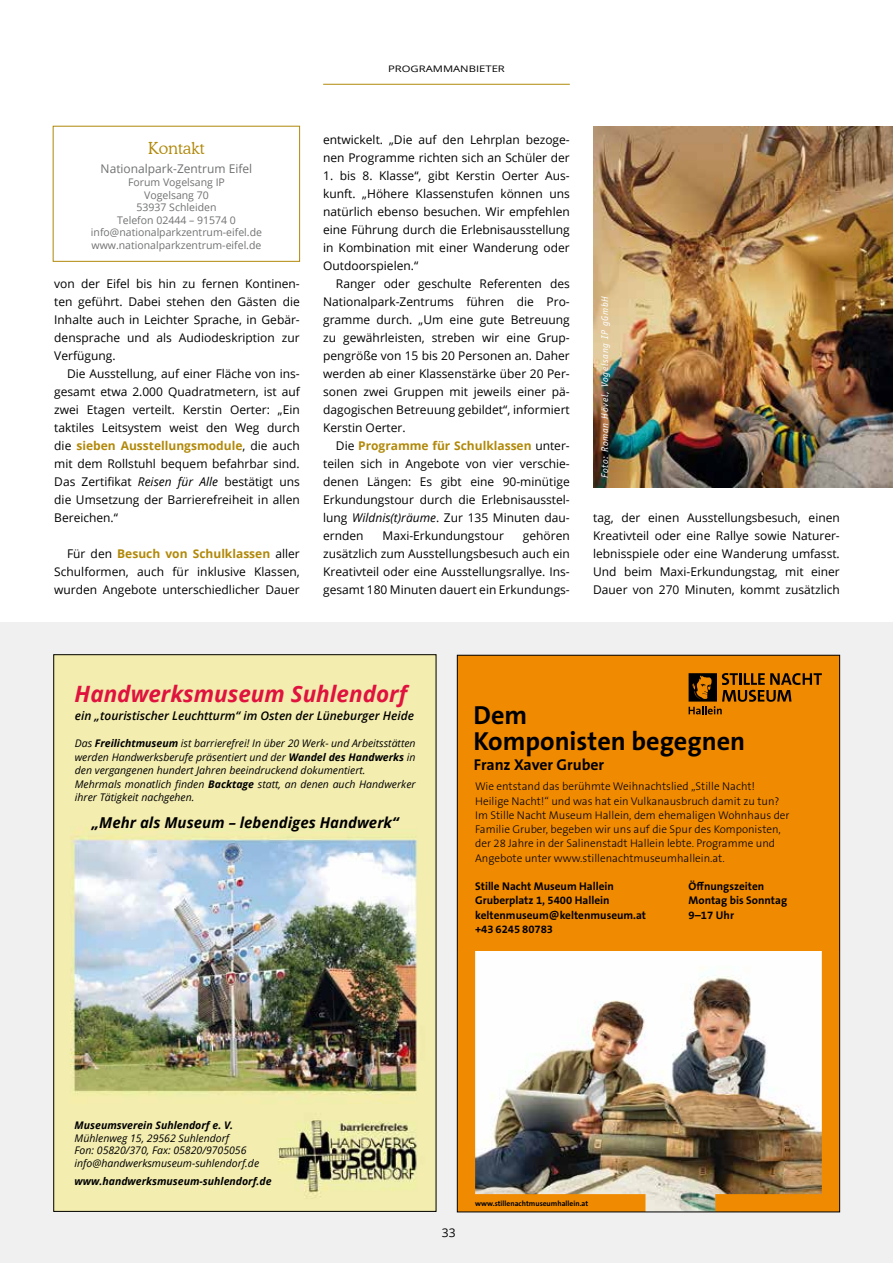
<style>
.page{position:relative;width:893px;height:1263px;background:#fff}
.page>*{position:absolute;margin:0;border:0;box-sizing:border-box;transform-origin:0 0}
.t1{font:700 26.25px/25.3px "The Sans B W7";color:#000}
.t2{font:italic 700 22.5px "Open Sans";color:#e0123e}
.t3{font:300 16.5px "Cooper BT";color:#b1890a}
.t4{font:700 15.75px "The Sans B W7";color:#000}
.t5{font:italic 700 15px "Open Sans";color:#000}
.t6{font:12px/18px "Open Sans";color:#000;text-align:justify}
.t7{font:italic 600 12px "Open Sans";color:#000}
.t8{font:12px "Open Sans";color:#707172}
.t9{font:300 11.25px/14.2px "The Sans B W3";color:#000}
.t10{font:700 11.25px/14.2px "The Sans B W7";color:#000}
.t11{font:italic 10.5px/13.5px "Open Sans";color:#000}
.t12{font:10.5px/12.6px "Open Sans";color:#707172;text-align:center}
.t13{font:italic 700 10.5px "Open Sans";color:#000}
.t14{font:italic 10.5px "Sportiv";letter-spacing:.06em;color:#fff}
.t15{font:9px "Open Sans";color:#000;scale:1.25 1}
.t16{font:700 7.5px "The Sans B W7";color:#000}
.s1{font-weight:700;color:#b1890a}
.s2{font-style:italic}
.s3{font-weight:700}
</style>
<div class="page">
<div style="left:0;top:623px;width:893px;height:640px;background:#f0f0f1"></div>
<img style="left:56px;top:656px;width:378px;height:553px">
<img style="left:593px;top:126px;width:300px;height:361px">
<hr style="left:323px;top:84px;width:247px;height:1px;background:#b1890a">
<img style="left:459px;top:657px;width:379px;height:553px">
<div style="left:457px;top:764px;width:383px;height:187px;background:#f08a00"></div>
<svg style="left:689px;top:673px;width:133px;height:41px;background:#aa6100"></svg>
<p class="t15" style="left:388px;top:63px;width:95px">PROGRAMMANBIETER</p>
<h3 class="t3" style="left:148px;top:138px;width:58px">Kontakt</h3>
<p class="t8" style="left:101px;top:161px;width:153px">Nationalpark-Zentrum Eifel</p>
<p class="t12" style="left:91px;top:176px;width:173px">Forum Vogelsang IP<br>Vogelsang 70<br>53937 Schleiden<br>Telefon 02444 – 91574 0 info@nationalparkzentrum-eifel.de www.nationalparkzentrum-eifel.de</p>
<p class="t6" style="left:54px;top:274px;width:247px">von der Eifel bis hin zu fernen Kontinen&shy;ten geführt. Dabei stehen den Gästen die Inhalte auch in Leichter Sprache, in Gebär&shy;densprache und als Audiodeskription zur Verfügung.</p>
<p class="t6" style="left:54px;top:364px;width:247px;text-indent:13px">Die Ausstellung, auf einer Fläche von ins&shy;gesamt etwa 2.000 Quadratmetern, ist auf zwei Etagen verteilt. Kerstin Oerter: „Ein taktiles Leitsystem weist den Weg durch die <span class="s1">sieben Ausstellungsmodule</span>, die auch mit dem Rollstuhl bequem befahrbar sind.<br>Das Zertifikat <span class="s2">Reisen für Alle</span> bestätigt uns die Umsetzung der Barrierefreiheit in allen Bereichen.“</p>
<p class="t6" style="left:54px;top:544px;width:247px;text-indent:13px">Für den <span class="s1">Besuch von Schulklassen</span> aller Schulformen, auch für inklusive Klassen, wurden Angebote unterschiedlicher Dauer</p>
<p class="t6" style="left:323px;top:130px;width:248px">entwickelt. „Die auf den Lehrplan bezoge&shy;nen Programme richten sich an Schüler der</p>
<p class="t6" style="left:323px;top:166px;width:248px">1. bis 8. Klasse“, gibt Kerstin Oerter Aus&shy;kunft. „Höhere Klassenstufen können uns natürlich ebenso besuchen. Wir empfehlen eine Führung durch die Erlebnisausstellung in Kombination mit einer Wanderung oder Outdoorspielen.“</p>
<p class="t6" style="left:323px;top:274px;width:248px;text-indent:13px">Ranger oder geschulte Referenten des Nationalpark-Zentrums führen die Pro&shy;gramme durch. „Um eine gute Betreuung zu gewährleisten, streben wir eine Grup&shy;pengröße von 15 bis 20 Personen an. Daher werden ab einer Klassenstärke über 20 Per&shy;sonen zwei Gruppen mit jeweils einer pä&shy;dagogischen Betreuung gebildet“, informiert Kerstin Oerter.</p>
<p class="t6" style="left:323px;top:436px;width:248px;text-indent:13px">Die <span class="s1">Programme für Schulklassen</span> unter&shy;teilen sich in Angebote von vier verschie&shy;denen Längen: Es gibt eine 90-minütige Erkundungstour durch die Erlebnisausstel&shy;lung <span class="s2">Wildnis(t)räume</span>. Zur 135 Minuten dau&shy;ernden</p>
<p class="t6" style="left:323px;top:526px;width:248px;text-indent:200px">gehören zusätzlich zum Ausstellungsbesuch auch ein Kreativteil oder eine Ausstellungsrallye. Ins&shy;gesamt 180 Minuten dauert ein Erkundungs-</p>
<p class="t6" style="left:383px;top:526px;width:123px">Maxi-Erkundungstour</p>
<p class="t14" style="left:599px;top:478px;width:183px;rotate:-90deg">Foto: Roman Hövel, Vogelsang IP gGmbH</p>
<p class="t6" style="left:593px;top:508px;width:248px">tag, der einen Ausstellungsbesuch, einen Kreativteil oder eine Rallye sowie Naturer&shy;lebnisspiele oder eine Wanderung umfasst.<br>Und beim Maxi-Erkundungstag, mit einer Dauer von 270 Minuten, kommt zusätzlich</p>
<h2 class="t2" style="left:75px;top:678px;width:334px">Handwerksmuseum Suhlendorf</h2>
<p class="t7" style="left:75px;top:707px;width:341px">ein „touristischer Leuchtturm“ im Osten der Lüneburger Heide</p>
<p class="t11" style="left:75px;top:736px;width:342px">Das <span class="s3">Freilichtmuseum</span> ist barrierefrei! In über 20 Werk- und Arbeitsstätten werden Handwerksberufe präsentiert und der <span class="s3">Wandel des Handwerks</span> in den vergangenen hundert Jahren beeindruckend dokumentiert.<br>Mehrmals monatlich finden <span class="s3">Backtage</span> statt, an denen auch Handwerker ihrer Tätigkeit nachgehen.</p>
<p class="t5" style="left:92px;top:812px;width:308px">„Mehr als Museum – lebendiges Handwerk“</p>
<h1 class="t1" style="left:473px;top:703px;width:273px">Dem<br>Komponisten begegnen</h1>
<h3 class="t4" style="left:474px;top:754px;width:132px">Franz Xaver Gruber</h3>
<p class="t9" style="left:475px;top:779px;width:316px">Wie entstand das berühmte Weihnachtslied „Stille Nacht!<br>Heilige Nacht!“ und was hat ein Vulkanausbruch damit zu tun?<br>Im Stille Nacht Museum Hallein, dem ehemaligen Wohnhaus der Familie Gruber, begeben wir uns auf die Spur des Komponisten, der 28 Jahre in der Salinenstadt Hallein lebte. Programme und Angebote unter www.stillenachtmuseumhallein.at.</p>
<p class="t10" style="left:475px;top:879px;width:172px">Stille Nacht Museum Hallein<br>Gruberplatz 1, 5400 Hallein keltenmuseum@keltenmuseum.at +43 6245 80783</p>
<p class="t10" style="left:689px;top:879px;width:100px">Öffnungszeiten<br>Montag bis Sonntag<br>9–17 Uhr</p>
<p class="t13" style="left:75px;top:1118px;width:160px">Museumsverein Suhlendorf e. V.</p>
<p class="t11" style="left:75px;top:1131px;width:186px;line-height:12.6px">Mühlenweg 15, 29562 Suhlendorf<br>Fon: 05820/370, Fax: 05820/9705056 info@handwerksmuseum-suhlendorf.de</p>
<p class="t13" style="left:75px;top:1173px;width:199px">www.handwerksmuseum-suhlendorf.de</p>
<p class="t6" style="left:442px;top:1223px;width:15px">33</p>
<p class="t16" style="left:475px;top:1198px;width:115px">www.stillenachtmuseumhallein.at</p>
</div>
